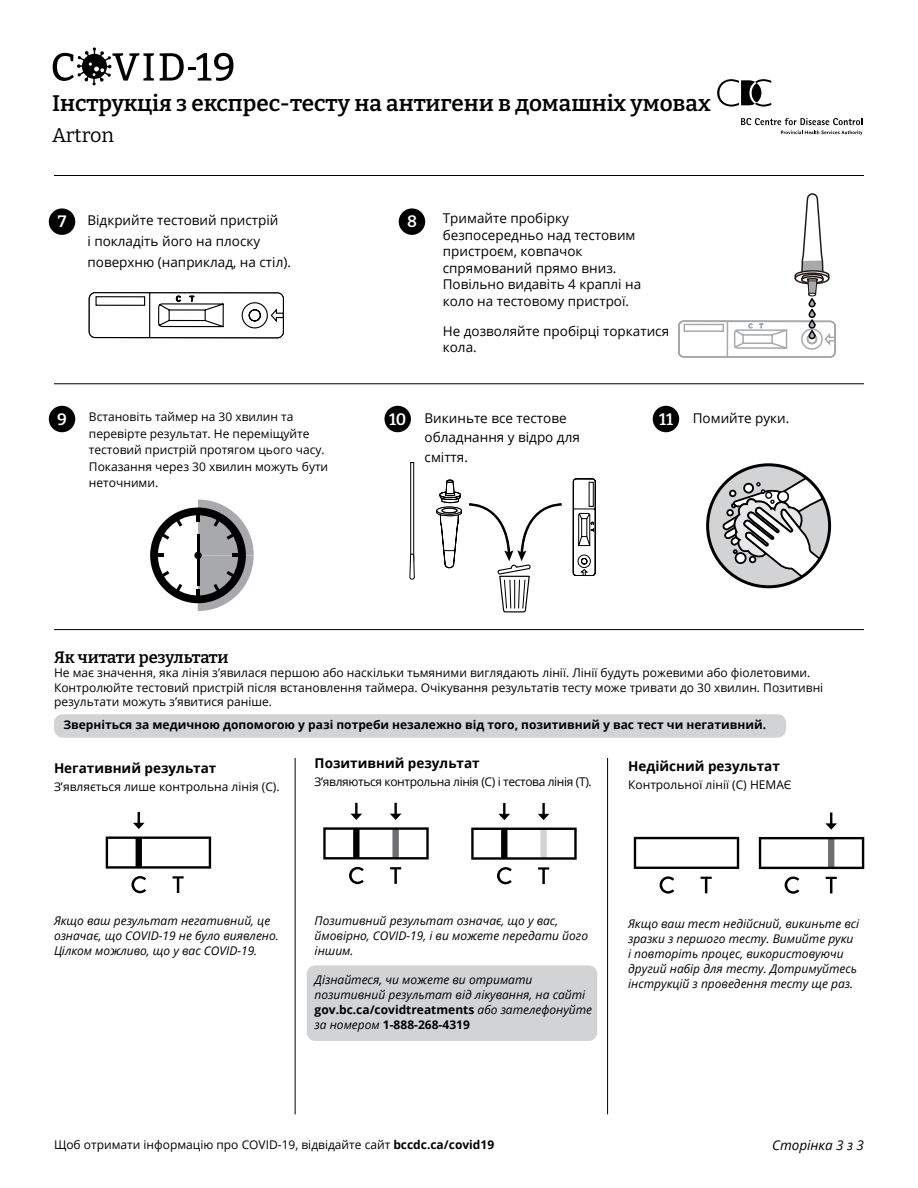
<style>
.page{position:relative;width:918px;height:1188px;background:#fff}
.page>*{position:absolute;margin:0;border:0;box-sizing:border-box;transform-origin:0 0}
.t1{font:600 22.5px "Bitter";color:#000}
.t2{font:19.8px "Bitter";color:#000}
.t3{font:600 16.5px "Bitter";letter-spacing:-.01em;color:#000}
.t4{font:600 16.5px "Bitter";color:#fff}
.t5{font:13.5px/16.5px "Open Sans";color:#000}
.t6{font:700 13.5px "Open Sans";color:#000}
.t7{font:italic 13.5px "Open Sans";color:#000}
.t8{font:12px/16.5px "Open Sans";color:#000}
.t9{font:italic 12px/15px "Open Sans";color:#000}
.t10{font:700 12px "Open Sans";color:#000}
.t11{font:12px "Open Sans";letter-spacing:-.03em;color:#000}
.s1{font-weight:700;font-style:normal}
.s2{font-weight:700}
</style>
<div class="page">
<div style="left:49px;top:208px;width:26px;height:27px;background:#000;border-radius:50%"></div>
<div style="left:399px;top:208px;width:26px;height:27px;background:#000;border-radius:50%"></div>
<div style="left:49px;top:406px;width:26px;height:26px;background:#000;border-radius:50%"></div>
<div style="left:384px;top:406px;width:27px;height:26px;background:#000;border-radius:50%"></div>
<div style="left:653px;top:406px;width:26px;height:26px;background:#000;border-radius:50%"></div>
<svg style="left:150px;top:500px;width:104px;height:111px"></svg>
<div style="left:194px;top:552px;width:8px;height:7px;background:#000;border-radius:50%"></div>
<hr style="left:197px;top:534px;width:3px;height:20px;background:#000">
<hr style="left:197px;top:558px;width:3px;height:28px;background:#000">
<hr style="left:54px;top:383px;width:810px;height:1px;background:#000">
<hr style="left:54px;top:629px;width:810px;height:1px;background:#000">
<svg style="left:708px;top:465px;width:122px;height:122px"></svg>
<div style="left:706px;top:463px;width:125px;height:125px;border:3px solid #000;border-radius:50%"></div>
<svg style="left:106px;top:837px;width:105px;height:32px"></svg>
<div style="left:136px;top:838px;width:6px;height:30px;background:#000"></div>
<svg style="left:133px;top:813px;width:12px;height:16px"></svg>
<svg style="left:131px;top:876px;width:15px;height:17px"></svg>
<svg style="left:172px;top:876px;width:12px;height:17px"></svg>
<svg style="left:634px;top:837px;width:105px;height:32px"></svg>
<svg style="left:660px;top:876px;width:14px;height:18px"></svg>
<svg style="left:701px;top:877px;width:11px;height:16px"></svg>
<svg style="left:825px;top:814px;width:12px;height:16px"></svg>
<svg style="left:759px;top:837px;width:105px;height:32px"></svg>
<svg style="left:785px;top:877px;width:14px;height:17px"></svg>
<svg style="left:826px;top:877px;width:11px;height:16px"></svg>
<hr style="left:607px;top:758px;width:1px;height:356px;background:#000">
<hr style="left:295px;top:758px;width:1px;height:356px;background:#000">
<div style="left:54px;top:714px;width:732px;height:24px;background:#d1d3d4;border-radius:9px"></div>
<svg style="left:678px;top:193px;width:158px;height:165px"></svg>
<svg style="left:469px;top:503px;width:93px;height:110px"></svg>
<svg style="left:436px;top:480px;width:26px;height:89px"></svg>
<div style="left:410px;top:462px;width:4px;height:99px;border:1px solid #000"></div>
<svg style="left:409px;top:494px;width:6px;height:86px"></svg>
<svg style="left:572px;top:478px;width:24px;height:99px"></svg>
<svg style="left:88px;top:292px;width:196px;height:47px"></svg>
<svg style="left:53px;top:47px;width:101px;height:38px"></svg>
<svg style="left:160px;top:53px;width:73px;height:28px"></svg>
<svg style="left:741px;top:118px;width:121px;height:17px"></svg>
<svg style="left:717px;top:79px;width:54px;height:28px"></svg>
<hr style="left:54px;top:175px;width:810px;height:1px;background:#000">
<div style="left:307px;top:965px;width:290px;height:76px;background:#d1d3d4;border-radius:9px"></div>
<svg style="left:323px;top:827px;width:106px;height:32px"></svg>
<div style="left:353px;top:829px;width:7px;height:29px;background:#000"></div>
<svg style="left:351px;top:804px;width:11px;height:16px"></svg>
<svg style="left:390px;top:804px;width:11px;height:16px"></svg>
<svg style="left:349px;top:867px;width:15px;height:17px"></svg>
<svg style="left:390px;top:867px;width:11px;height:17px"></svg>
<svg style="left:471px;top:828px;width:106px;height:32px"></svg>
<div style="left:501px;top:829px;width:6px;height:30px;background:#000"></div>
<svg style="left:498px;top:804px;width:12px;height:16px"></svg>
<svg style="left:538px;top:804px;width:11px;height:16px"></svg>
<svg style="left:497px;top:867px;width:15px;height:17px"></svg>
<svg style="left:538px;top:867px;width:11px;height:17px"></svg>
<h1 class="t1" style="left:52px;top:89px;width:660px">Інструкція з експрес-тесту на антигени в домашніх умовах</h1>
<h2 class="t2" style="left:52px;top:123px;width:64px">Artron</h2>
<p class="t5" style="left:87px;top:210px;width:205px;line-height:20.7px">Відкрийте тестовий пристрій<br>і покладіть його на плоску поверхню (наприклад, на стіл).</p>
<h3 class="t4" style="left:58px;top:211px;width:10px">7</h3>
<h3 class="t4" style="left:407px;top:211px;width:11px">8</h3>
<p class="t5" style="left:443px;top:210px;width:200px">Тримайте пробірку безпосередньо над тестовим пристроєм, ковпачок спрямований прямо вниз.<br>Повільно видавіть 4 краплі на коло на тестовому пристрої.</p>
<p class="t5" style="left:443px;top:322px;width:228px">Не дозволяйте пробірці торкатися кола.</p>
<p class="t8" style="left:89px;top:409px;width:241px">Встановіть таймер на 30 хвилин та перевірте результат. Не переміщуйте тестовий пристрій протягом цього часу.<br>Показання через 30 хвилин можуть бути неточними.</p>
<p class="t5" style="left:425px;top:408px;width:157px;line-height:19.5px">Викиньте все тестове обладнання у відро для сміття.</p>
<p class="t5" style="left:693px;top:409px;width:98px">Помийте руки.</p>
<h3 class="t4" style="left:57px;top:408px;width:11px">9</h3>
<h3 class="t4" style="left:389px;top:408px;width:19px">10</h3>
<h3 class="t4" style="left:659px;top:408px;width:15px">11</h3>
<h3 class="t3" style="left:54px;top:647px;width:176px">Як читати результати</h3>
<p class="t8" style="left:54px;top:666px;width:771px;line-height:14.4px">Не має значення, яка лінія з’явилася першою або наскільки тьмяними виглядають лінії. Лінії будуть рожевими або фіолетовими.<br>Контролюйте тестовий пристрій після встановлення таймера. Очікування результатів тесту може тривати до 30 хвилин. Позитивні результати можуть з’явитися раніше.</p>
<p class="t10" style="left:63px;top:716px;width:704px">Зверніться за медичною допомогою у разі потреби незалежно від того, позитивний у вас тест чи негативний.</p>
<p class="t6" style="left:54px;top:758px;width:164px">Негативний результат</p>
<p class="t8" style="left:54px;top:778px;width:227px">З’являється лише контрольна лінія (C).</p>
<p class="t6" style="left:315px;top:754px;width:167px">Позитивний результат</p>
<p class="t11" style="left:315px;top:774px;width:279px">З’являються контрольна лінія (C) і тестова лінія (T).</p>
<p class="t6" style="left:628px;top:757px;width:153px">Недійсний результат</p>
<p class="t8" style="left:628px;top:776px;width:165px">Контрольної лінії (C) НЕМАЄ</p>
<p class="t9" style="left:54px;top:913px;width:226px">Якщо ваш результат негативний, це означає, що COVID-19 не було виявлено.<br>Цілком можливо, що у вас COVID-19.</p>
<p class="t9" style="left:315px;top:913px;width:275px">Позитивний результат означає, що у вас, ймовірно, COVID-19, і ви можете передати його іншим.</p>
<p class="t9" style="left:315px;top:972px;width:279px">Дізнайтеся, чи можете ви отримати позитивний результат від лікування, на сайті <span class="s1">gov.bc.ca/covidtreatments</span> або зателефонуйте за номером <span class="s1">1-888-268-4319</span></p>
<p class="t9" style="left:628px;top:916px;width:233px">Якщо ваш тест недійсний, викиньте всі зразки з першого тесту. Вимийте руки і повторіть процес, використовуючи другий набір для тесту. Дотримуйтесь інструкцій з проведення тесту ще раз.</p>
<p class="t8" style="left:54px;top:1136px;width:442px">Щоб отримати інформацію про COVID-19, відвідайте сайт <span class="s2">bccdc.ca/covid19</span></p>
<p class="t7" style="left:772px;top:1136px;width:93px">Сторінка 3 з 3</p>
</div>
